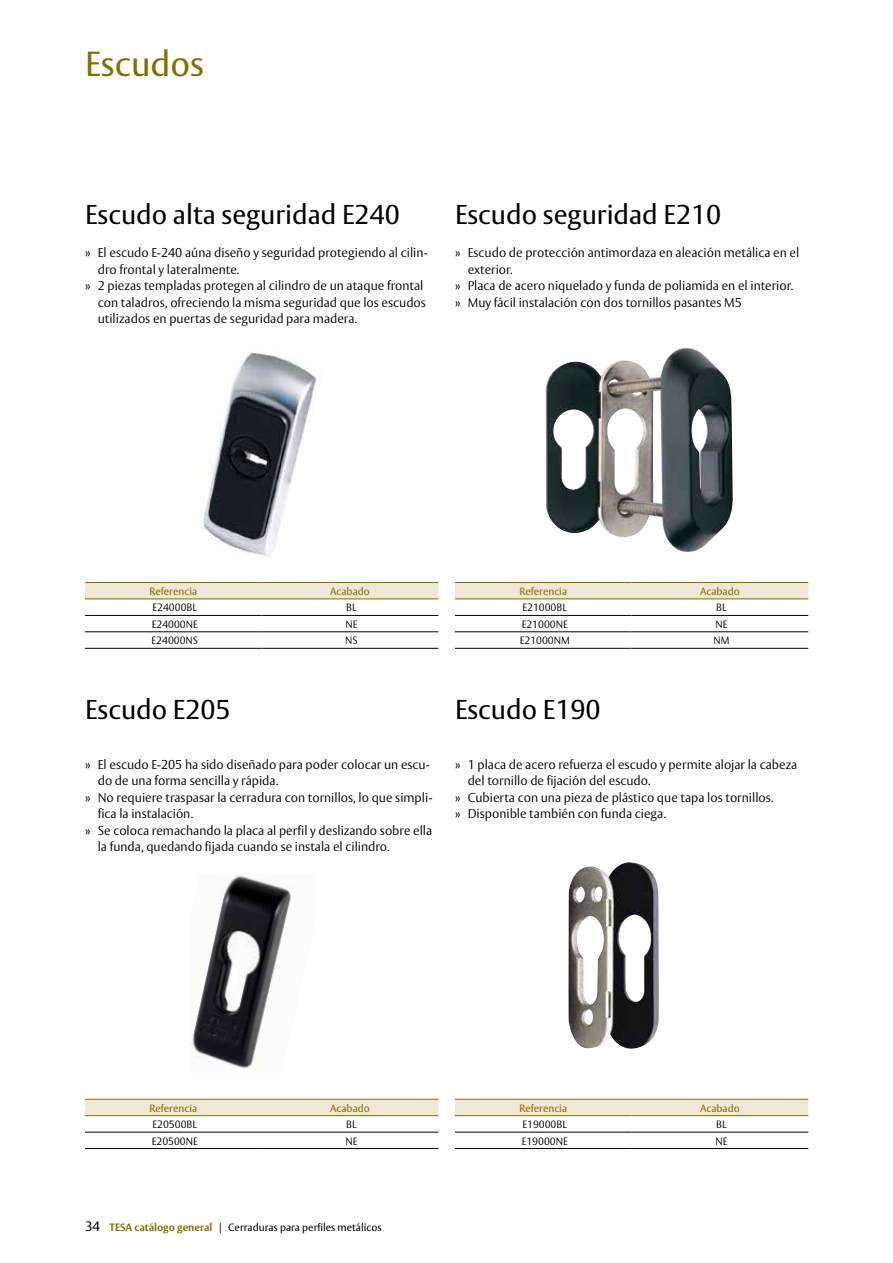
<style>
.page{position:relative;width:893px;height:1263px;background:#fff}
.page>*{position:absolute;margin:0;border:0;box-sizing:border-box;transform-origin:0 0}
.t1{font:34.5px "ASSA Vesta";color:#856d00}
.t2{font:27px "ASSA Vesta";color:#000}
.t3{font:300 12.75px "ASSA Vesta";color:#000}
.t4{font:300 10.5px "ASSA Vesta";color:#000}
.t5{font:10.5px "ASSA Vesta";color:#856d00}
.t6{font:10.5px "ASSA Vesta";color:#000}
.s1{font-size:13.5px}
.s2{font-weight:700;color:#856d00}
</style>
<div class="page">
<img style="left:190px;top:874px;width:103px;height:195px">
<img style="left:546px;top:348px;width:187px;height:204px">
<img style="left:568px;top:862px;width:91px;height:187px">
<img style="left:201px;top:352px;width:121px;height:204px">
<svg style="left:85px;top:583px;width:353px;height:65px"></svg>
<hr style="left:85px;top:615px;width:177px;height:1px;background:#000">
<hr style="left:262px;top:615px;width:176px;height:1px;background:#000">
<hr style="left:85px;top:631px;width:177px;height:1px;background:#000">
<hr style="left:262px;top:631px;width:176px;height:1px;background:#000">
<hr style="left:85px;top:648px;width:177px;height:1px;background:#000">
<hr style="left:262px;top:648px;width:176px;height:1px;background:#000">
<hr style="left:85px;top:582px;width:177px;height:1px;background:#856d00">
<hr style="left:262px;top:582px;width:176px;height:1px;background:#856d00">
<hr style="left:85px;top:598px;width:177px;height:1px;background:#856d00">
<hr style="left:262px;top:598px;width:176px;height:1px;background:#856d00">
<svg style="left:85px;top:1100px;width:353px;height:32px"></svg>
<hr style="left:85px;top:1132px;width:177px;height:1px;background:#000">
<hr style="left:262px;top:1132px;width:176px;height:1px;background:#000">
<hr style="left:85px;top:1148px;width:177px;height:1px;background:#000">
<hr style="left:262px;top:1148px;width:176px;height:1px;background:#000">
<hr style="left:85px;top:1099px;width:177px;height:1px;background:#856d00">
<hr style="left:262px;top:1099px;width:176px;height:1px;background:#856d00">
<hr style="left:85px;top:1115px;width:177px;height:1px;background:#856d00">
<hr style="left:262px;top:1115px;width:176px;height:1px;background:#856d00">
<svg style="left:455px;top:583px;width:353px;height:65px"></svg>
<hr style="left:455px;top:615px;width:177px;height:1px;background:#000">
<hr style="left:632px;top:615px;width:176px;height:1px;background:#000">
<hr style="left:455px;top:631px;width:177px;height:1px;background:#000">
<hr style="left:632px;top:631px;width:176px;height:1px;background:#000">
<hr style="left:455px;top:648px;width:177px;height:1px;background:#000">
<hr style="left:632px;top:648px;width:176px;height:1px;background:#000">
<hr style="left:455px;top:582px;width:177px;height:1px;background:#856d00">
<hr style="left:632px;top:582px;width:176px;height:1px;background:#856d00">
<hr style="left:455px;top:598px;width:177px;height:1px;background:#856d00">
<hr style="left:632px;top:598px;width:176px;height:1px;background:#856d00">
<svg style="left:455px;top:1100px;width:353px;height:32px"></svg>
<hr style="left:455px;top:1132px;width:177px;height:1px;background:#000">
<hr style="left:632px;top:1132px;width:176px;height:1px;background:#000">
<hr style="left:455px;top:1148px;width:177px;height:1px;background:#000">
<hr style="left:632px;top:1148px;width:176px;height:1px;background:#000">
<hr style="left:455px;top:1099px;width:177px;height:1px;background:#856d00">
<hr style="left:632px;top:1099px;width:176px;height:1px;background:#856d00">
<hr style="left:455px;top:1115px;width:177px;height:1px;background:#856d00">
<hr style="left:632px;top:1115px;width:176px;height:1px;background:#856d00">
<h1 class="t1" style="left:85px;top:43px;width:120px">Escudos</h1>
<h2 class="t2" style="left:85px;top:198px;width:316px">Escudo alta seguridad E240</h2>
<p class="t3" style="left:85px;top:245px;width:344px">» El escudo E-240 aúna diseño y seguridad protegiendo al cilin-</p>
<p class="t3" style="left:98px;top:261px;width:143px">dro frontal y lateralmente.</p>
<p class="t3" style="left:85px;top:278px;width:340px">» 2 piezas templadas protegen al cilindro de un ataque frontal</p>
<p class="t3" style="left:98px;top:294px;width:330px">con taladros, ofreciendo la misma seguridad que los escudos</p>
<p class="t3" style="left:98px;top:311px;width:261px">utilizados en puertas de seguridad para madera.</p>
<h2 class="t2" style="left:455px;top:198px;width:268px">Escudo seguridad E210</h2>
<p class="t3" style="left:455px;top:245px;width:346px">» Escudo de protección antimordaza en aleación metálica en el</p>
<p class="t3" style="left:468px;top:261px;width:46px">exterior.</p>
<p class="t3" style="left:455px;top:278px;width:340px">» Placa de acero niquelado y funda de poliamida en el interior.</p>
<p class="t3" style="left:455px;top:294px;width:288px">» Muy fácil instalación con dos tornillos pasantes M5</p>
<p class="t5" style="left:149px;top:585px;width:49px">Referencia</p>
<p class="t5" style="left:330px;top:585px;width:41px">Acabado</p>
<p class="t4" style="left:152px;top:601px;width:46px">E24000BL</p>
<p class="t4" style="left:346px;top:601px;width:12px">BL</p>
<p class="t4" style="left:152px;top:618px;width:48px">E24000NE</p>
<p class="t4" style="left:345px;top:618px;width:14px">NE</p>
<p class="t4" style="left:152px;top:634px;width:48px">E24000NS</p>
<p class="t4" style="left:345px;top:634px;width:14px">NS</p>
<h2 class="t2" style="left:85px;top:693px;width:147px">Escudo E205</h2>
<p class="t3" style="left:85px;top:756px;width:347px">» El escudo E-205 ha sido diseñado para poder colocar un escu-</p>
<p class="t3" style="left:98px;top:773px;width:182px">do de una forma sencilla y rápida.</p>
<p class="t3" style="left:85px;top:789px;width:349px">» No requiere traspasar la cerradura con tornillos, lo que simpli-</p>
<p class="t3" style="left:98px;top:806px;width:97px">fica la instalación.</p>
<p class="t3" style="left:85px;top:822px;width:349px">» Se coloca remachando la placa al perfil y deslizando sobre ella</p>
<p class="t3" style="left:98px;top:839px;width:293px">la funda, quedando fijada cuando se instala el cilindro.</p>
<p class="t5" style="left:519px;top:585px;width:49px">Referencia</p>
<p class="t5" style="left:700px;top:585px;width:41px">Acabado</p>
<p class="t4" style="left:522px;top:601px;width:46px">E21000BL</p>
<p class="t4" style="left:716px;top:601px;width:12px">BL</p>
<p class="t4" style="left:522px;top:618px;width:48px">E21000NE</p>
<p class="t4" style="left:715px;top:618px;width:14px">NE</p>
<p class="t4" style="left:520px;top:634px;width:52px">E21000NM</p>
<p class="t4" style="left:713px;top:634px;width:18px">NM</p>
<h2 class="t2" style="left:455px;top:693px;width:147px">Escudo E190</h2>
<p class="t3" style="left:455px;top:756px;width:344px">» 1 placa de acero refuerza el escudo y permite alojar la cabeza</p>
<p class="t3" style="left:468px;top:773px;width:184px">del tornillo de fijación del escudo.</p>
<p class="t3" style="left:455px;top:789px;width:320px">» Cubierta con una pieza de plástico que tapa los tornillos.</p>
<p class="t3" style="left:455px;top:806px;width:213px">» Disponible también con funda ciega.</p>
<p class="t5" style="left:149px;top:1102px;width:49px">Referencia</p>
<p class="t5" style="left:330px;top:1102px;width:41px">Acabado</p>
<p class="t4" style="left:152px;top:1118px;width:46px">E20500BL</p>
<p class="t4" style="left:346px;top:1118px;width:12px">BL</p>
<p class="t4" style="left:152px;top:1134px;width:48px">E20500NE</p>
<p class="t4" style="left:345px;top:1134px;width:14px">NE</p>
<p class="t6" style="left:85px;top:1221px;width:298px"><span class="s1">34</span> <span class="s2">TESA catálogo general</span> | Cerraduras para perfiles metálicos</p>
<p class="t5" style="left:519px;top:1102px;width:49px">Referencia</p>
<p class="t5" style="left:700px;top:1102px;width:41px">Acabado</p>
<p class="t4" style="left:522px;top:1118px;width:46px">E19000BL</p>
<p class="t4" style="left:716px;top:1118px;width:12px">BL</p>
<p class="t4" style="left:522px;top:1134px;width:48px">E19000NE</p>
<p class="t4" style="left:715px;top:1134px;width:14px">NE</p>
</div>
